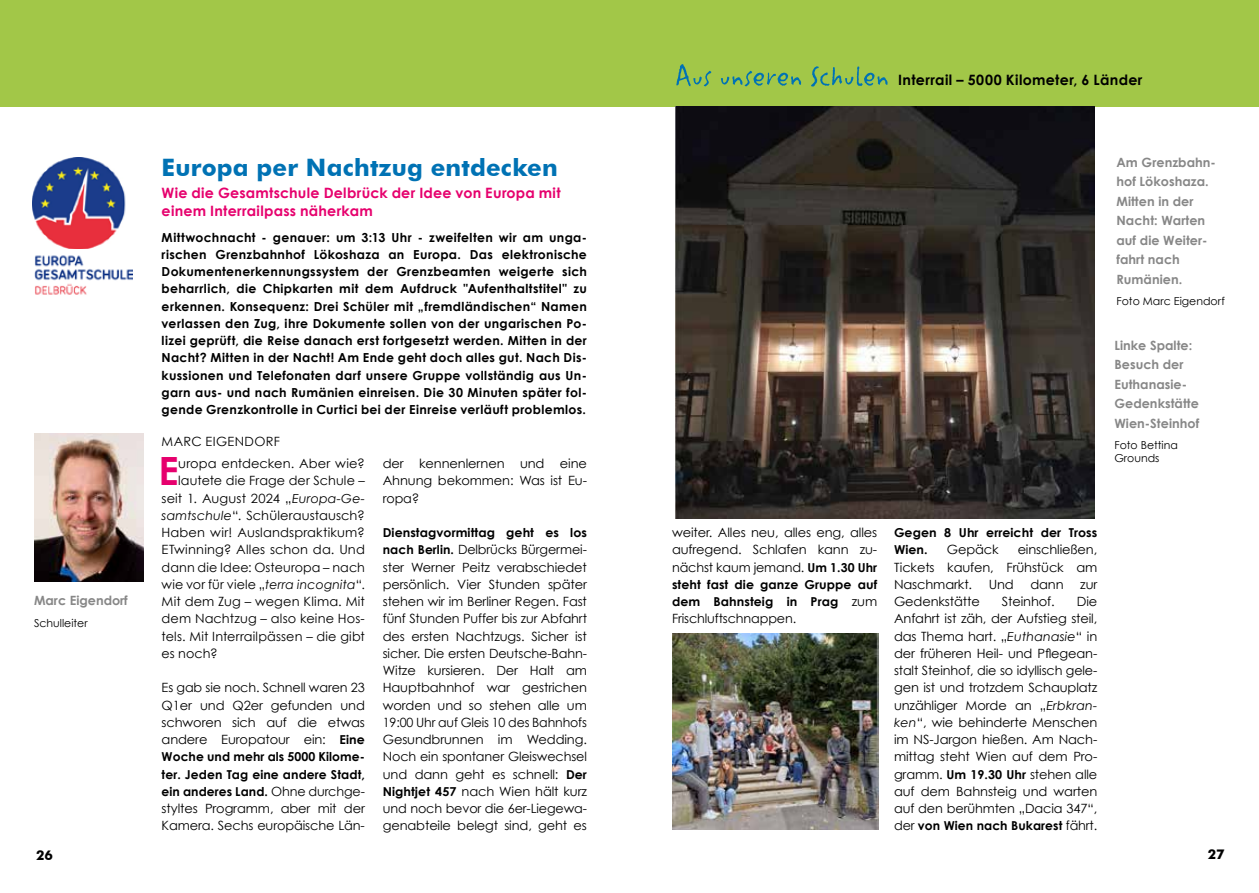
<style>
.page{position:relative;width:1259px;height:893px;background:#fff}
.page>*{position:absolute;margin:0;border:0;box-sizing:border-box;transform-origin:0 0}
.t1{font:700 39px "Century Gothic";color:#e6006d}
.t2{font:700 24px "Futura BT";letter-spacing:.005em;color:#0072b4}
.t3{font:700 14.25px/18px "Century Gothic";letter-spacing:.015em;color:#e6006d}
.t4{font:700 14.25px "Century Gothic";letter-spacing:.025em;color:#000}
.t5{font:700 13.5px "Futura BT";color:#000}
.t6{font:12.75px/17.2px "Century Gothic";letter-spacing:-.01em;color:#000;text-align:justify}
.t7{font:12.75px "Century Gothic";letter-spacing:.01em;color:#000}
.t8{font:700 12.75px/19.5px "Century Gothic";letter-spacing:.005em;color:#878787}
.t9{font:12.75px "Century Gothic";letter-spacing:.015em;color:#000}
.t10{font:12.75px "Century Gothic";letter-spacing:.025em;color:#000}
.t11{font:700 12.45px/17.2px "Century Gothic";letter-spacing:.03em;color:#000;text-align:justify}
.t12{font:700 12.3px/17.2px "Century Gothic";letter-spacing:.005em;color:#000}
.t13{font:10.95px/12.8px "Century Gothic";color:#000}
.s1{font-weight:700;font-size:12.3px}
.s2{font-style:italic;font-size:12.45px}
.s3{font-weight:400;font-size:12.75px}
</style>
<div class="page">
<div style="left:0;top:0;width:1259px;height:107px;background:#a2c748"></div>
<img style="left:672px;top:633px;width:206px;height:196px">
<img style="left:33px;top:157px;width:93px;height:92px">
<img style="left:34px;top:255px;width:99px;height:40px">
<img style="left:675px;top:106px;width:419px;height:413px">
<svg style="left:676px;top:64px;width:211px;height:22px"></svg>
<img style="left:34px;top:434px;width:110px;height:148px">
<p class="t8" style="left:34px;top:591px;width:95px">Marc Eigendorf</p>
<p class="t13" style="left:34px;top:616px;width:55px">Schulleiter</p>
<h2 class="t2" style="left:162px;top:152px;width:398px">Europa per Nachtzug entdecken</h2>
<p class="t3" style="left:162px;top:183px;width:400px">Wie die Gesamtschule Delbrück der Idee von Europa mit einem Interrailpass näherkam</p>
<p class="t11" style="left:162px;top:228px;width:427px">Mittwochnacht - genauer: um 3:13 Uhr - zweifelten wir am unga&shy;rischen Grenzbahnhof Lökoshaza an Europa. Das elektronische Dokumentenerkennungssystem der Grenzbeamten weigerte sich beharrlich, die Chipkarten mit dem Aufdruck "Aufenthaltstitel" zu erkennen. Konsequenz: Drei Schüler mit „fremdländischen“ Namen verlassen den Zug, ihre Dokumente sollen von der ungarischen Po&shy;lizei geprüft, die Reise danach erst fortgesetzt werden. Mitten in der Nacht? Mitten in der Nacht! Am Ende geht doch alles gut. Nach Dis&shy;kussionen und Telefonaten darf unsere Gruppe vollständig aus Un&shy;garn aus- und nach Rumänien einreisen. Die 30 Minuten später fol&shy;gende Grenzkontrolle in Curtici bei der Einreise verläuft problemlos.</p>
<p class="t10" style="left:162px;top:434px;width:120px">MARC EIGENDORF</p>
<h1 class="t1" style="left:158px;top:447px;width:22px">E</h1>
<p class="t6" style="left:178px;top:455px;width:188px">uropa entdecken. Aber wie?</p>
<p class="t6" style="left:383px;top:455px;width:206px">der kennenlernen und eine Ahnung bekommen: Was ist Eu&shy;ropa?</p>
<p class="t12" style="left:383px;top:524px;width:206px">Dienstagvormittag geht es los</p>
<p class="t6" style="left:383px;top:541px;width:206px"><span class="s1">nach Berlin.</span> Delbrücks Bürgermei&shy;ster Werner Peitz verabschiedet persönlich. Vier Stunden später stehen wir im Berliner Regen. Fast fünf Stunden Puffer bis zur Abfahrt des ersten Nachtzugs. Sicher ist sicher. Die ersten Deutsche-Bahn-Witze kursieren. Der Halt am Hauptbahnhof war gestrichen worden und so stehen alle um 19:00 Uhr auf Gleis 10 des Bahnhofs Gesundbrunnen im Wedding.<br>Noch ein spontaner Gleiswechsel und dann geht es schnell: <span class="s1">Der Nightjet 457</span> nach Wien hält kurz und noch bevor die 6er-Liegewa&shy;genabteile belegt sind, geht es</p>
<p class="t7" style="left:178px;top:473px;width:188px">lautete die Frage der Schule –</p>
<p class="t6" style="left:162px;top:489px;width:205px">seit 1. August 2024 „<span class="s2">Europa-Ge-</span></p>
<p class="t6" style="left:162px;top:506px;width:205px"><span class="s2">samtschule</span>“. Schüleraustausch?</p>
<p class="t7" style="left:162px;top:525px;width:205px">Haben wir! Auslandspraktikum?</p>
<p class="t7" style="left:162px;top:542px;width:205px">ETwinning? Alles schon da. Und</p>
<p class="t7" style="left:162px;top:559px;width:205px">dann die Idee: Osteuropa – nach</p>
<p class="t7" style="left:162px;top:576px;width:205px">wie vor für viele „<span class="s2">terra incognita</span>“.</p>
<p class="t6" style="left:162px;top:593px;width:205px">Mit dem Zug – wegen Klima. Mit</p>
<p class="t7" style="left:162px;top:611px;width:205px">dem Nachtzug – also keine Hos-</p>
<p class="t9" style="left:162px;top:628px;width:205px">tels. Mit Interrailpässen – die gibt</p>
<p class="t6" style="left:162px;top:644px;width:58px">es noch?</p>
<p class="t6" style="left:162px;top:679px;width:205px">Es gab sie noch. Schnell waren 23<br>Q1er und Q2er gefunden und schworen sich auf die etwas andere Europatour ein: <span class="s1">Eine</span></p>
<p class="t12" style="left:162px;top:748px;width:205px;text-align:justify">Woche und mehr als 5000 Kilome&shy;ter. Jeden Tag eine andere Stadt, ein anderes Land. <span class="s3">Ohne durchge-</span></p>
<p class="t6" style="left:162px;top:800px;width:205px">styltes Programm, aber mit der<br>Kamera. Sechs europäische Län-</p>
<p class="t4" style="left:898px;top:71px;width:246px">Interrail – 5000 Kilometer, 6 Länder</p>
<p class="t8" style="left:1116px;top:152px;width:101px">Am Grenzbahn&shy;hof Lökoshaza.<br>Mitten in der<br>Nacht: Warten auf die Weiter&shy;fahrt nach<br>Rumänien.</p>
<p class="t13" style="left:1116px;top:295px;width:110px">Foto Marc Eigendorf</p>
<p class="t8" style="left:1114px;top:335px;width:86px">Linke Spalte:<br>Besuch der<br>Euthanasie-<br>Gedenkstätte<br>Wien-Steinhof</p>
<p class="t13" style="left:1114px;top:438px;width:65px">Foto Bettina<br>Grounds</p>
<p class="t6" style="left:672px;top:524px;width:207px">weiter. Alles neu, alles eng, alles aufregend. Schlafen kann zu&shy;nächst kaum jemand. <span class="s1">Um 1.30 Uhr</span></p>
<p class="t12" style="left:672px;top:575px;width:207px">steht fast die ganze Gruppe auf dem Bahnsteig in Prag <span class="s3">zum</span></p>
<p class="t6" style="left:672px;top:610px;width:126px">Frischluftschnappen.</p>
<p class="t12" style="left:894px;top:524px;width:205px">Gegen 8 Uhr erreicht der Tross<br>Wien.</p>
<p class="t6" style="left:894px;top:541px;width:205px;text-indent:124px">einschließen, Tickets kaufen, Frühstück am Naschmarkt.</p>
<p class="t6" style="left:947px;top:541px;width:53px">Gepäck</p>
<p class="t6" style="left:988px;top:575px;width:27px">Und</p>
<p class="t6" style="left:1030px;top:575px;width:35px">dann</p>
<p class="t6" style="left:1080px;top:575px;width:19px">zur</p>
<p class="t6" style="left:894px;top:593px;width:205px;text-indent:183px">Die Anfahrt ist zäh, der Aufstieg steil, das Thema hart. „<span class="s2">Euthanasie</span>“ in der früheren Heil- und Pflegean&shy;stalt Steinhof, die so idyllisch gele&shy;gen ist und trotzdem Schauplatz unzähliger Morde an „<span class="s2">Erbkran&shy;ken</span>“, wie behinderte Menschen im NS-Jargon hießen. Am Nach&shy;mittag steht Wien auf dem Pro&shy;gramm. <span class="s1">Um 19.30 Uhr</span> stehen alle auf dem Bahnsteig und warten auf den berühmten „Dacia 347“,</p>
<p class="t12" style="left:894px;top:817px;width:205px"><span class="s3">der</span> von Wien nach Bukarest <span class="s3">fährt.</span></p>
<p class="t6" style="left:894px;top:593px;width:87px">Gedenkstätte</p>
<p class="t6" style="left:1002px;top:593px;width:54px">Steinhof.</p>
<p class="t5" style="left:36px;top:847px;width:18px">26</p>
<p class="t5" style="left:1207px;top:846px;width:18px">27</p>
</div>
